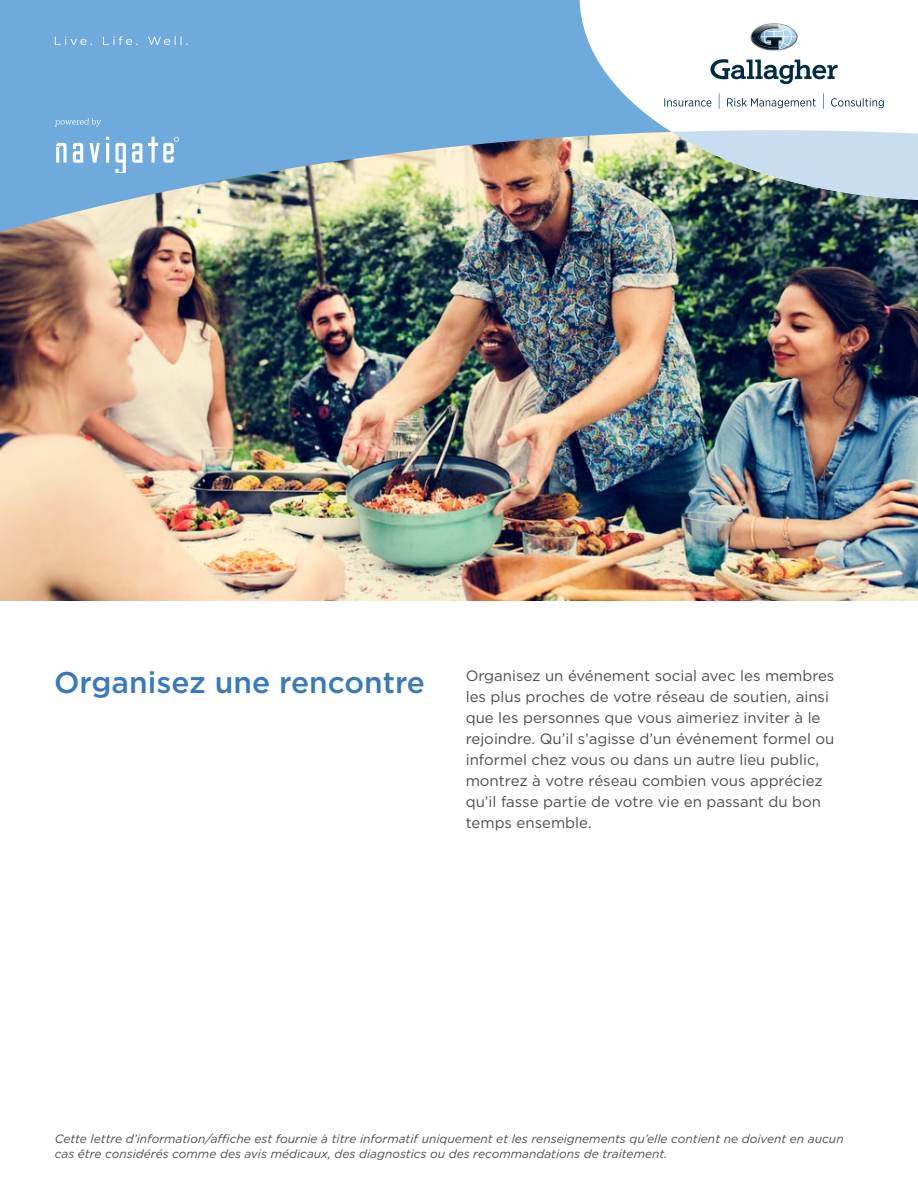
<style>
.page{position:relative;width:918px;height:1188px;background:#fff}
.page>*{position:absolute;margin:0;border:0;box-sizing:border-box;transform-origin:0 0}
.t1{font:500 30px "Gotham";color:#3878bd}
.t2{font:15px/21px "Gotham";color:#4b4c4d}
.t3{font:italic 12px/15px "Gotham";color:#4b4c4d}
</style>
<div class="page">
<img style="left:0;top:236px;width:918px;height:364px">
<img style="left:0;top:0;width:918px;height:236px">
<svg style="left:580px;top:0;width:338px;height:200px"></svg>
<img style="left:672px;top:130px;width:246px;height:70px">
<svg style="left:73px;top:143px;width:10px;height:20px"></svg>
<svg style="left:115px;top:143px;width:11px;height:29px"></svg>
<svg style="left:89px;top:143px;width:11px;height:20px"></svg>
<hr style="left:106px;top:143px;width:3px;height:20px;background:#fff">
<svg style="left:56px;top:143px;width:11px;height:20px"></svg>
<svg style="left:132px;top:137px;width:47px;height:26px"></svg>
<svg style="left:55px;top:118px;width:46px;height:9px"></svg>
<svg style="left:710px;top:59px;width:128px;height:25px"></svg>
<svg style="left:664px;top:98px;width:47px;height:9px"></svg>
<svg style="left:727px;top:98px;width:89px;height:10px"></svg>
<svg style="left:831px;top:98px;width:53px;height:10px"></svg>
<svg style="left:823px;top:93px;width:1px;height:16px"></svg>
<svg style="left:719px;top:93px;width:1px;height:16px"></svg>
<svg style="left:751px;top:23px;width:48px;height:28px"></svg>
<svg style="left:55px;top:36px;width:132px;height:9px"></svg>
<h1 class="t1" style="left:54px;top:662px;width:373px">Organisez une rencontre</h1>
<p class="t2" style="left:466px;top:664px;width:370px">Organisez un événement social avec les membres les plus proches de votre réseau de soutien, ainsi que les personnes que vous aimeriez inviter à le rejoindre. Qu’il s’agisse d’un événement formel ou informel chez vous ou dans un autre lieu public, montrez à votre réseau combien vous appréciez qu’il fasse partie de votre vie en passant du bon temps ensemble.</p>
<p class="t3" style="left:55px;top:1131px;width:791px">Cette lettre d’information/affiche est fournie à titre informatif uniquement et les renseignements qu’elle contient ne doivent en aucun cas être considérés comme des avis médicaux, des diagnostics ou des recommandations de traitement.</p>
</div>
